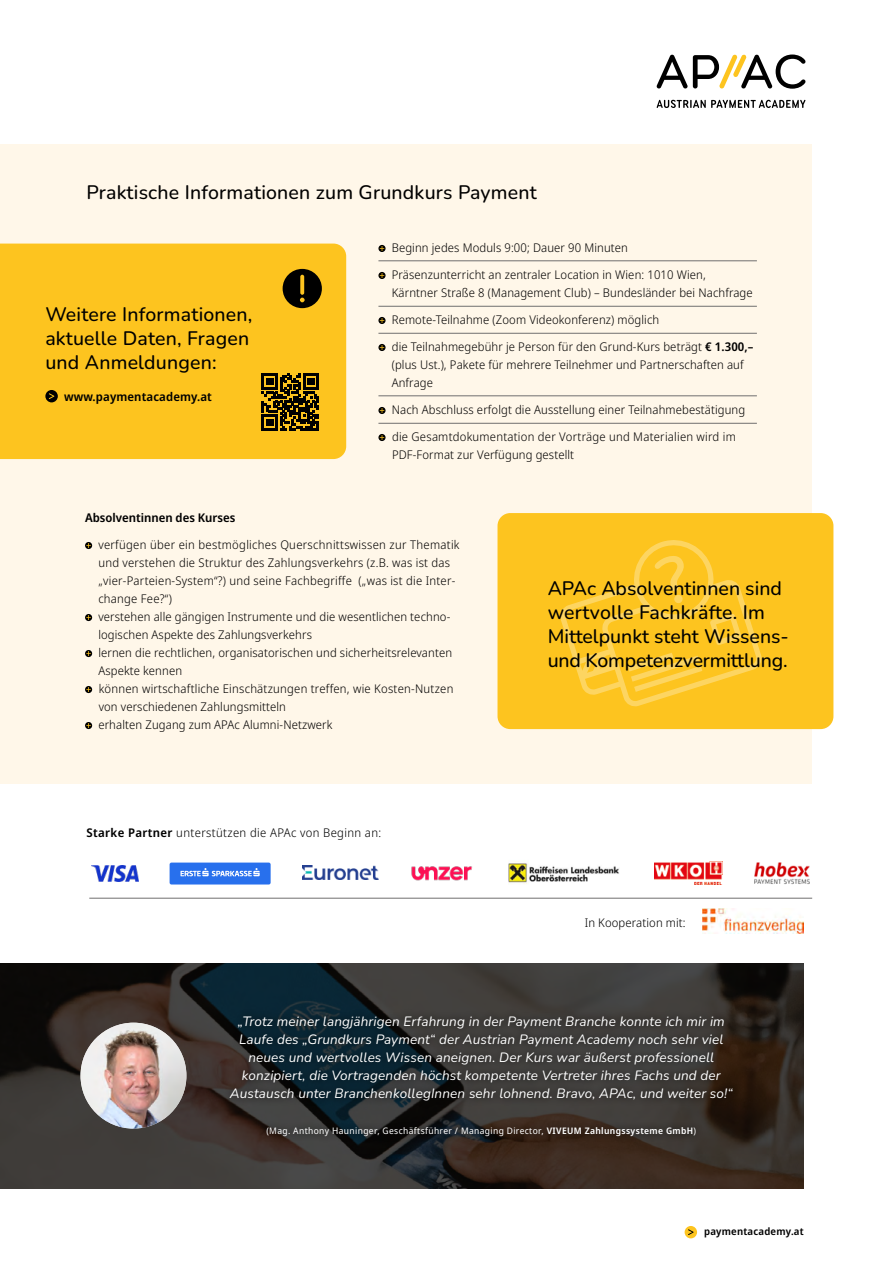
<style>
.page{position:relative;width:893px;height:1263px;background:#fff}
.page>*{position:absolute;margin:0;border:0;box-sizing:border-box;transform-origin:0 0}
.t1{font:500 19.5px/24px "Nunito";letter-spacing:.005em;color:#000}
.t2{font:italic 13.5px/18px "Nunito";letter-spacing:.01em;color:#fff;text-align:center}
.t3{font:300 12px/18px "Noto Sans Display";letter-spacing:.01em;color:#000}
.t4{font:300 12px "Noto Sans Display";letter-spacing:.03em;color:#000}
.t5{font:600 12px "Noto Sans Display";color:#000}
.t6{font:600 10.2px "Noto Sans Display";letter-spacing:.02em;color:#000}
.t7{font:9px "Noto Sans Display";letter-spacing:.04em;color:#fff}
.s1{font-weight:600}
</style>
<div class="page">
<div style="left:0;top:144px;width:812px;height:639px;background:#fff6e4"></div>
<svg style="left:0;top:963px;width:804px;height:225px;background:#322e2b"></svg>
<div style="left:222px;top:1008px;width:518px;height:137px;background:#000;opacity:.75"></div>
<svg style="left:378px;top:245px;width:8px;height:7px"></svg>
<svg style="left:380px;top:246px;width:4px;height:5px"></svg>
<svg style="left:378px;top:272px;width:8px;height:7px"></svg>
<svg style="left:380px;top:273px;width:4px;height:5px"></svg>
<svg style="left:378px;top:317px;width:8px;height:7px"></svg>
<svg style="left:380px;top:318px;width:4px;height:5px"></svg>
<svg style="left:378px;top:344px;width:8px;height:7px"></svg>
<svg style="left:380px;top:345px;width:4px;height:5px"></svg>
<svg style="left:378px;top:407px;width:8px;height:7px"></svg>
<svg style="left:380px;top:408px;width:4px;height:5px"></svg>
<svg style="left:378px;top:434px;width:8px;height:7px"></svg>
<svg style="left:380px;top:435px;width:4px;height:5px"></svg>
<hr style="left:89px;top:898px;width:723px;height:1px;background:#706f6f">
<img style="left:81px;top:1023px;width:105px;height:105px;border-radius:53px">
<svg style="left:657px;top:100px;width:148px;height:8px"></svg>
<svg style="left:657px;top:54px;width:148px;height:35px"></svg>
<div style="left:685px;top:1226px;width:12px;height:12px;background:#fdc41f;border-radius:50%"></div>
<svg style="left:688px;top:1229px;width:6px;height:6px"></svg>
<div style="left:0;top:244px;width:346px;height:215px;background:#fdc41f"></div>
<div style="left:283px;top:269px;width:39px;height:39px;background:#000;border-radius:50%"></div>
<svg style="left:300px;top:275px;width:5px;height:27px"></svg>
<svg style="left:262px;top:373px;width:57px;height:58px;background:#54410a"></svg>
<div style="left:45px;top:390px;width:13px;height:12px;background:#000;border-radius:50%"></div>
<svg style="left:49px;top:393px;width:5px;height:6px"></svg>
<img style="left:703px;top:909px;width:100px;height:24px">
<img style="left:754px;top:862px;width:56px;height:23px">
<img style="left:302px;top:865px;width:77px;height:14px">
<img style="left:508px;top:861px;width:111px;height:23px">
<img style="left:91px;top:866px;width:47px;height:15px">
<img style="left:654px;top:861px;width:68px;height:23px">
<div style="left:170px;top:862px;width:101px;height:22px;background:#2870ed;border-radius:2px"></div>
<svg style="left:181px;top:868px;width:79px;height:8px"></svg>
<svg style="left:85px;top:542px;width:7px;height:7px"></svg>
<svg style="left:86px;top:543px;width:5px;height:5px"></svg>
<svg style="left:85px;top:614px;width:7px;height:7px"></svg>
<svg style="left:86px;top:615px;width:5px;height:5px"></svg>
<svg style="left:85px;top:650px;width:7px;height:7px"></svg>
<svg style="left:86px;top:651px;width:5px;height:5px"></svg>
<svg style="left:85px;top:686px;width:7px;height:7px"></svg>
<svg style="left:86px;top:687px;width:5px;height:5px"></svg>
<svg style="left:85px;top:722px;width:7px;height:7px"></svg>
<svg style="left:86px;top:723px;width:5px;height:5px"></svg>
<hr style="left:378px;top:261px;width:379px;height:1px;background:#706f6f">
<hr style="left:378px;top:306px;width:379px;height:1px;background:#706f6f">
<hr style="left:378px;top:333px;width:379px;height:1px;background:#706f6f">
<hr style="left:378px;top:396px;width:379px;height:1px;background:#706f6f">
<hr style="left:378px;top:423px;width:379px;height:1px;background:#706f6f">
<div style="left:497px;top:513px;width:336px;height:216px;background:#fdc41f;border-radius:13px"></div>
<svg style="left:562px;top:540px;width:200px;height:167px"></svg>
<img style="left:411px;top:866px;width:61px;height:15px">
<p class="t1" style="left:86px;top:180px;width:452px">Praktische Informationen zum Grundkurs Payment</p>
<p class="t1" style="left:45px;top:302px;width:209px">Weitere Informationen, aktuelle Daten, Fragen und Anmeldungen:</p>
<p class="t5" style="left:64px;top:388px;width:149px">www.paymentacademy.at</p>
<p class="t3" style="left:392px;top:239px;width:238px">Beginn jedes Moduls 9:00; Dauer 90 Minuten</p>
<p class="t3" style="left:392px;top:266px;width:362px">Präsenzunterricht an zentraler Location in Wien: 1010 Wien,<br>Kärntner Straße 8 (Management Club) – Bundesländer bei Nachfrage</p>
<p class="t3" style="left:392px;top:311px;width:269px">Remote-Teilnahme (Zoom Videokonferenz) möglich</p>
<p class="t3" style="left:392px;top:338px;width:363px">die Teilnahmegebühr je Person für den Grund-Kurs beträgt <span class="s1">€ 1.300,– </span>(plus Ust.), Pakete für mehrere Teilnehmer und Partnerschaften auf<br>Anfrage</p>
<p class="t3" style="left:392px;top:401px;width:355px">Nach Abschluss erfolgt die Ausstellung einer Teilnahmebestätigung</p>
<p class="t3" style="left:392px;top:428px;width:345px">die Gesamtdokumentation der Vorträge und Materialien wird im<br>PDF-Format zur Verfügung gestellt</p>
<p class="t5" style="left:85px;top:509px;width:152px">Absolventinnen des Kurses</p>
<p class="t3" style="left:98px;top:536px;width:363px">verfügen über ein bestmögliches Querschnittswissen zur Thematik und verstehen die Struktur des Zahlungsverkehrs (z.B. was ist das „vier-Parteien-System“?) und seine Fachbegriffe („was ist die Inter&shy;change Fee?“)</p>
<p class="t3" style="left:98px;top:608px;width:353px">verstehen alle gängigen Instrumente und die wesentlichen techno&shy;logischen Aspekte des Zahlungsverkehrs</p>
<p class="t3" style="left:98px;top:644px;width:355px">lernen die rechtlichen, organisatorischen und sicherheitsrelevanten<br>Aspekte kennen</p>
<p class="t3" style="left:99px;top:680px;width:356px">können wirtschaftliche Einschätzungen treffen, wie Kosten-Nutzen von verschiedenen Zahlungsmitteln</p>
<p class="t3" style="left:98px;top:716px;width:236px">erhalten Zugang zum APAc Alumni-Netzwerk</p>
<p class="t4" style="left:86px;top:824px;width:296px"><span class="s1">Starke Partner</span> unterstützen die APAc von Beginn an:</p>
<p class="t1" style="left:548px;top:576px;width:243px">APAc Absolventinnen sind wertvolle Fachkräfte. Im<br>Mittelpunkt steht Wissens-</p>
<p class="t1" style="left:548px;top:648px;width:241px">und Kompetenzvermittlung.</p>
<p class="t3" style="left:585px;top:914px;width:103px">In Kooperation mit:</p>
<p class="t2" style="left:230px;top:1012px;width:504px">„Trotz meiner langjährigen Erfahrung in der Payment Branche konnte ich mir im Laufe des „Grundkurs Payment“ der Austrian Payment Academy noch sehr viel neues und wertvolles Wissen aneignen. Der Kurs war äußerst professionell konzipiert, die Vortragenden höchst kompetente Vertreter ihres Fachs und der Austausch unter BranchenkollegInnen sehr lohnend. Bravo, APAc, und weiter so!“</p>
<p class="t7" style="left:266px;top:1124px;width:431px">(Mag. Anthony Hauninger, Geschäftsführer / Managing Director, <span class="s1">VIVEUM Zahlungssysteme GmbH</span>)</p>
<p class="t6" style="left:704px;top:1224px;width:101px">paymentacademy.at</p>
</div>
